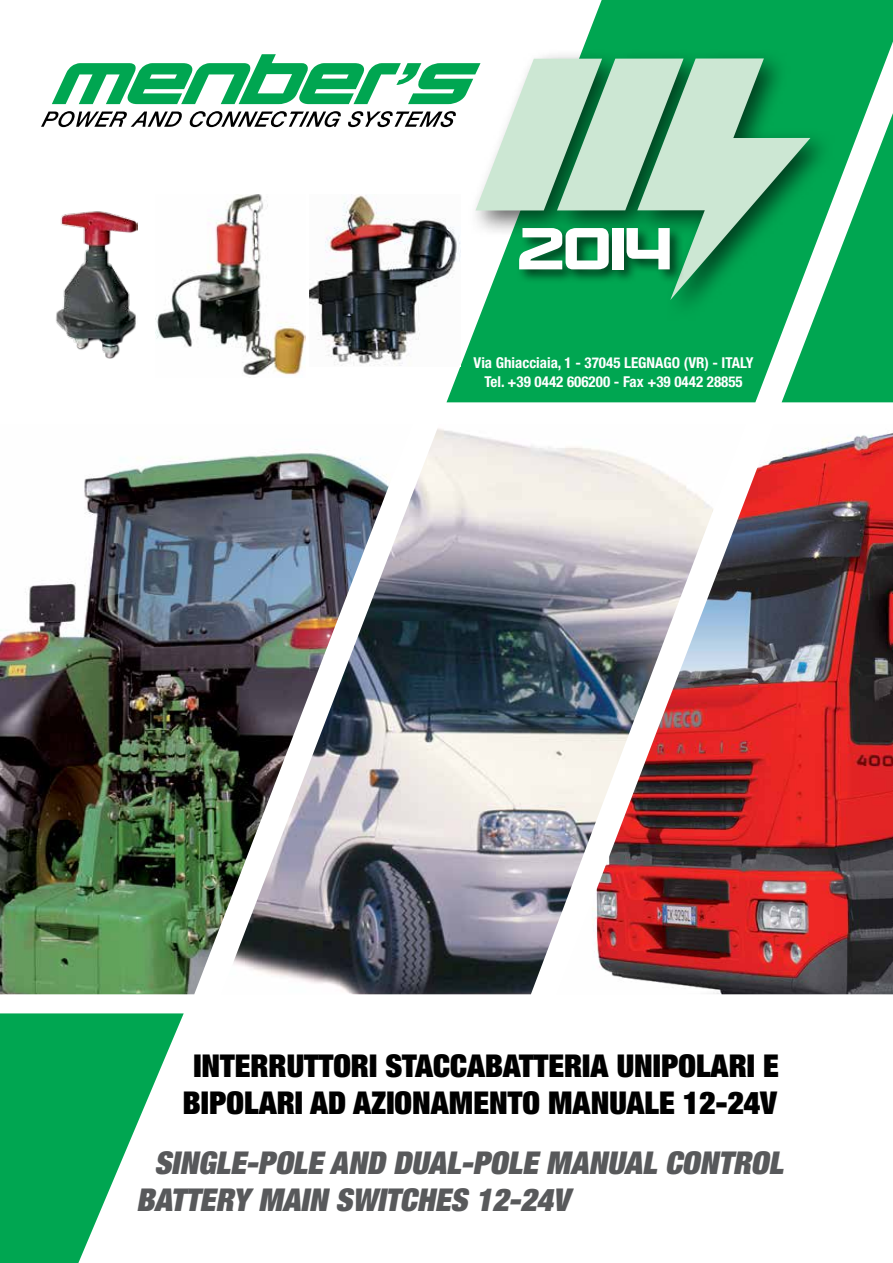
<style>
.page{position:relative;width:893px;height:1263px;background:#fff}
.page>*{position:absolute;margin:0;border:0;box-sizing:border-box;transform-origin:0 0}
.t1{font:63.3px "Charlie Brown M54";color:#fff}
.t2{font:900 condensed 31.5px/37.8px "Helvetica Neue LT Std";color:#000;text-align:center}
.t3{font:italic 900 condensed 31.5px/37.8px "Helvetica Neue LT Std";color:#58595b}
.t4{font:700 condensed 15px/19.4px "Helvetica Neue LT Std";color:#fff;text-align:center}
</style>
<div class="page">
<img style="left:0;top:457px;width:221px;height:537px">
<img style="left:746px;top:433px;width:147px;height:561px">
<svg style="left:446px;top:0;width:447px;height:402px;fill:#00a651"></svg>
<svg style="left:782px;top:113px;width:111px;height:289px"></svg>
<img style="left:221px;top:428px;width:525px;height:566px">
<div style="left:468px;top:49px;width:367px;height:275px;background:#000;opacity:.6"></div>
<svg style="left:41px;top:54px;width:654px;height:157px"></svg>
<svg style="left:626px;top:58px;width:197px;height:242px;background:#66bb8c"></svg>
<svg style="left:0;top:1013px;width:184px;height:250px;fill:#00a651"></svg>
<div style="left:516px;top:225px;width:169px;height:60px;background:#000;opacity:.6"></div>
<img style="left:54px;top:210px;width:83px;height:148px">
<img style="left:156px;top:194px;width:149px;height:182px">
<img style="left:310px;top:194px;width:151px;height:172px">
<h1 class="t1" style="left:517px;top:225px;width:155px">2014</h1>
<p class="t4" style="left:474px;top:352px;width:282px">Via Ghiacciaia, 1 - 37045 LEGNAGO (VR) - ITALY<br>Tel. +39 0442 606200 - Fax +39 0442 28855</p>
<h2 class="t2" style="left:183px;top:1046px;width:597px">INTERRUTTORI STACCABATTERIA UNIPOLARI E<br>BIPOLARI AD AZIONAMENTO MANUALE 12-24V</h2>
<h2 class="t3" style="left:136px;top:1143px;width:655px;text-indent:18px">SINGLE-POLE AND DUAL-POLE MANUAL CONTROL<br>BATTERY MAIN SWITCHES 12-24V</h2>
</div>
